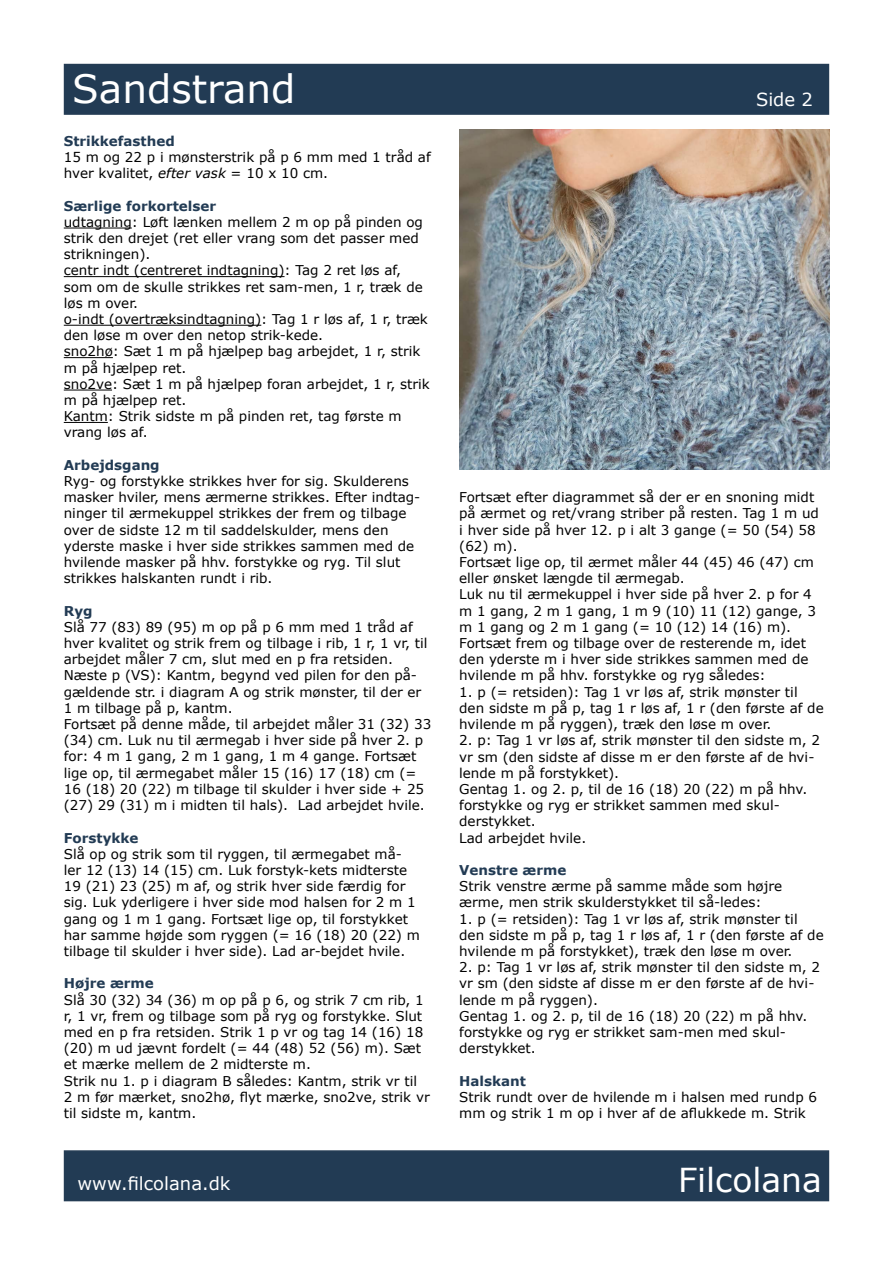
<style>
.page{position:relative;width:893px;height:1263px;background:#fff}
.page>*{position:absolute;margin:0;border:0;box-sizing:border-box;transform-origin:0 0}
.t1{font:39px "Verdana";color:#fff}
.t2{font:33px "Verdana";color:#fff}
.t3{font:18px "Verdana";color:#fff}
.t4{font:13.5px/16.2px "Verdana";color:#000}
.t5{font:700 13.5px "Verdana";color:#223b54}
.s1{font-style:italic}
</style>
<div class="page">
<div style="left:64px;top:64px;width:765px;height:51px;background:#223b54;border:2px solid #243c54"></div>
<div style="left:64px;top:1150px;width:765px;height:51px;background:#223b54;border:2px solid #243c54"></div>
<hr style="left:64px;top:228px;width:68px;height:1px;background:#000">
<hr style="left:64px;top:276px;width:221px;height:1px;background:#000">
<hr style="left:64px;top:325px;width:197px;height:1px;background:#000">
<hr style="left:64px;top:357px;width:49px;height:1px;background:#000">
<hr style="left:64px;top:390px;width:48px;height:1px;background:#000">
<hr style="left:64px;top:422px;width:44px;height:1px;background:#000">
<img style="left:459px;top:130px;width:370px;height:340px">
<h1 class="t1" style="left:72px;top:62px;width:225px">Sandstrand</h1>
<p class="t5" style="left:64px;top:131px;width:113px">Strikkefasthed</p>
<p class="t4" style="left:64px;top:149px;width:369px">15 m og 22 p i mønsterstrik på p 6 mm med 1 tråd af hver kvalitet, <span class="s1">efter vask</span> = 10 x 10 cm.</p>
<p class="t5" style="left:64px;top:196px;width:154px">Særlige forkortelser</p>
<p class="t4" style="left:64px;top:214px;width:368px">udtagning: Løft lænken mellem 2 m op på pinden og strik den drejet (ret eller vrang som det passer med strikningen).<br>centr indt (centreret indtagning): Tag 2 ret løs af, som om de skulle strikkes ret sam-men, 1 r, træk de løs m over.<br>o-indt (overtræksindtagning): Tag 1 r løs af, 1 r, træk den løse m over den netop strik-kede.<br>sno2hø: Sæt 1 m på hjælpep bag arbejdet, 1 r, strik m på hjælpep ret.<br>sno2ve: Sæt 1 m på hjælpep foran arbejdet, 1 r, strik m på hjælpep ret.<br>Kantm: Strik sidste m på pinden ret, tag første m vrang løs af.</p>
<p class="t5" style="left:64px;top:455px;width:97px">Arbejdsgang</p>
<p class="t4" style="left:64px;top:473px;width:358px">Ryg- og forstykke strikkes hver for sig. Skulderens masker hviler, mens ærmerne strikkes. Efter indtag&shy;ninger til ærmekuppel strikkes der frem og tilbage over de sidste 12 m til saddelskulder, mens den yderste maske i hver side strikkes sammen med de hvilende masker på hhv. forstykke og ryg. Til slut strikkes halskanten rundt i rib.</p>
<p class="t5" style="left:64px;top:601px;width:30px">Ryg</p>
<p class="t4" style="left:64px;top:619px;width:369px">Slå 77 (83) 89 (95) m op på p 6 mm med 1 tråd af hver kvalitet og strik frem og tilbage i rib, 1 r, 1 vr, til arbejdet måler 7 cm, slut med en p fra retsiden.<br>Næste p (VS): Kantm, begynd ved pilen for den på&shy;gældende str. i diagram A og strik mønster, til der er 1 m tilbage på p, kantm.<br>Fortsæt på denne måde, til arbejdet måler 31 (32) 33 (34) cm. Luk nu til ærmegab i hver side på hver 2. p for: 4 m 1 gang, 2 m 1 gang, 1 m 4 gange. Fortsæt lige op, til ærmegabet måler 15 (16) 17 (18) cm (= 16 (18) 20 (22) m tilbage til skulder i hver side + 25 (27) 29 (31) m i midten til hals). Lad arbejdet hvile.</p>
<p class="t5" style="left:64px;top:828px;width:76px">Forstykke</p>
<p class="t4" style="left:64px;top:845px;width:358px">Slå op og strik som til ryggen, til ærmegabet må&shy;ler 12 (13) 14 (15) cm. Luk forstyk-kets midterste 19 (21) 23 (25) m af, og strik hver side færdig for sig. Luk yderligere i hver side mod halsen for 2 m 1 gang og 1 m 1 gang. Fortsæt lige op, til forstykket har samme højde som ryggen (= 16 (18) 20 (22) m tilbage til skulder i hver side). Lad ar-bejdet hvile.</p>
<p class="t5" style="left:64px;top:974px;width:92px">Højre ærme</p>
<p class="t4" style="left:64px;top:991px;width:367px">Slå 30 (32) 34 (36) m op på p 6, og strik 7 cm rib, 1 r, 1 vr, frem og tilbage som på ryg og forstykke. Slut med en p fra retsiden. Strik 1 p vr og tag 14 (16) 18 (20) m ud jævnt fordelt (= 44 (48) 52 (56) m). Sæt et mærke mellem de 2 midterste m.<br>Strik nu 1. p i diagram B således: Kantm, strik vr til<br>2 m før mærket, sno2hø, flyt mærke, sno2ve, strik vr til sidste m, kantm.</p>
<h3 class="t3" style="left:756px;top:87px;width:58px">Side 2</h3>
<p class="t4" style="left:459px;top:489px;width:361px">Fortsæt efter diagrammet så der er en snoning midt på ærmet og ret/vrang striber på resten. Tag 1 m ud i hver side på hver 12. p i alt 3 gange (= 50 (54) 58 (62) m).<br>Fortsæt lige op, til ærmet måler 44 (45) 46 (47) cm eller ønsket længde til ærmegab.<br>Luk nu til ærmekuppel i hver side på hver 2. p for 4 m 1 gang, 2 m 1 gang, 1 m 9 (10) 11 (12) gange, 3 m 1 gang og 2 m 1 gang (= 10 (12) 14 (16) m).<br>Fortsæt frem og tilbage over de resterende m, idet den yderste m i hver side strikkes sammen med de hvilende m på hhv. forstykke og ryg således:</p>
<p class="t4" style="left:459px;top:683px;width:366px">1. p (= retsiden): Tag 1 vr løs af, strik mønster til den sidste m på p, tag 1 r løs af, 1 r (den første af de hvilende m på ryggen), træk den løse m over.</p>
<p class="t4" style="left:459px;top:732px;width:362px">2. p: Tag 1 vr løs af, strik mønster til den sidste m, 2 vr sm (den sidste af disse m er den første af de hvi&shy;lende m på forstykket).<br>Gentag 1. og 2. p, til de 16 (18) 20 (22) m på hhv. forstykke og ryg er strikket sammen med skul&shy;derstykket.<br>Lad arbejdet hvile.</p>
<p class="t5" style="left:459px;top:860px;width:109px">Venstre ærme</p>
<p class="t4" style="left:459px;top:878px;width:324px">Strik venstre ærme på samme måde som højre ærme, men strik skulderstykket til så-ledes:</p>
<p class="t4" style="left:459px;top:910px;width:366px">1. p (= retsiden): Tag 1 vr løs af, strik mønster til den sidste m på p, tag 1 r løs af, 1 r (den første af de hvilende m på forstykket), træk den løse m over.</p>
<p class="t4" style="left:459px;top:959px;width:362px">2. p: Tag 1 vr løs af, strik mønster til den sidste m, 2 vr sm (den sidste af disse m er den første af de hvi&shy;lende m på ryggen).<br>Gentag 1. og 2. p, til de 16 (18) 20 (22) m på hhv. forstykke og ryg er strikket sam-men med skul&shy;derstykket.</p>
<p class="t5" style="left:459px;top:1071px;width:68px">Halskant</p>
<p class="t4" style="left:459px;top:1088px;width:359px">Strik rundt over de hvilende m i halsen med rundp 6 mm og strik 1 m op i hver af de aflukkede m. Strik</p>
<h3 class="t3" style="left:78px;top:1171px;width:154px">www.filcolana.dk</h3>
<h2 class="t2" style="left:678px;top:1157px;width:145px">Filcolana</h2>
</div>
